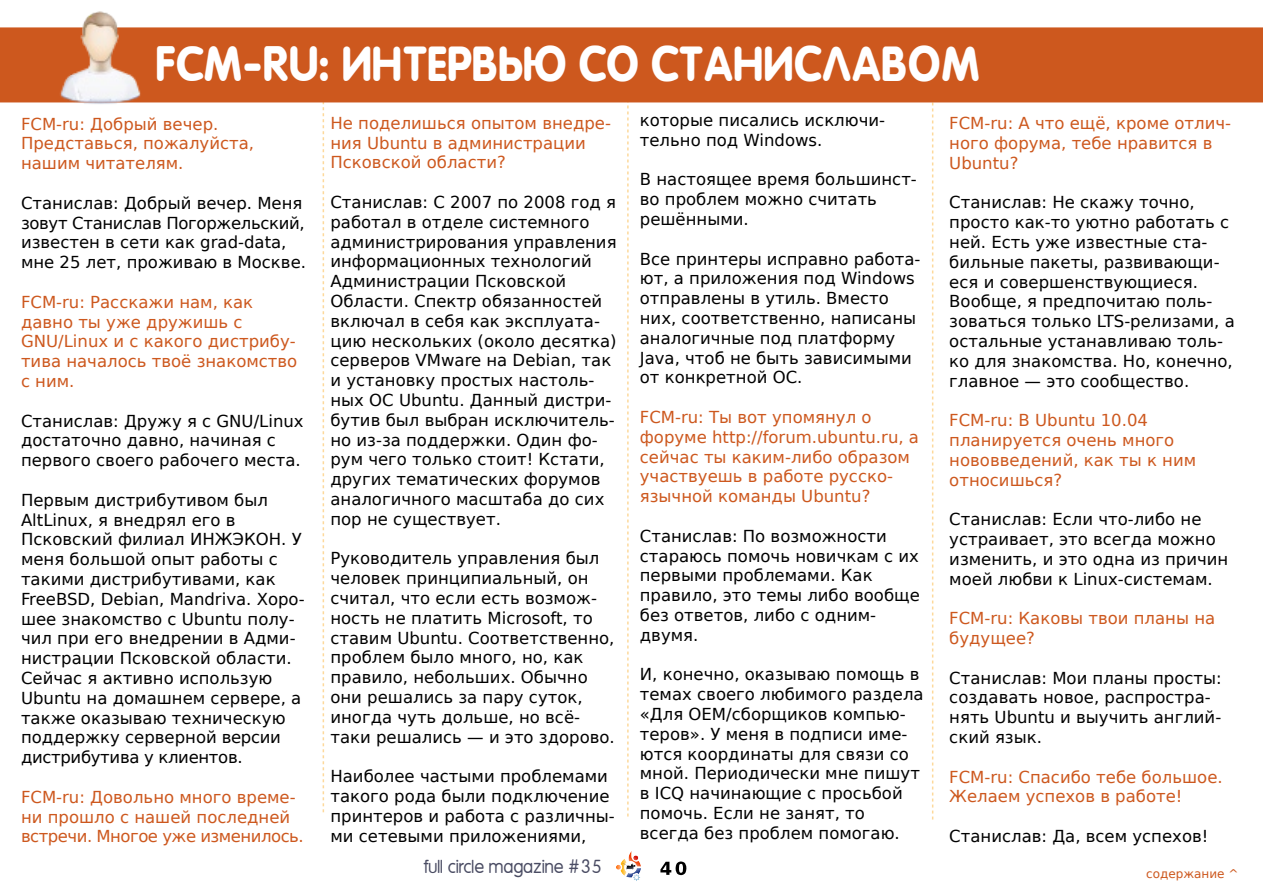
<style>
.page{position:relative;width:1263px;height:893px;background:#fff}
.page>*{position:absolute;margin:0;border:0;box-sizing:border-box;transform-origin:0 0}
.t1{font:700 46.5px "Mg Open Modata";color:#fff;scale:.9 1}
.t2{font:18px "Mg Open Modata";color:#4a4c63}
.t3{font:16.5px/19.8px "DejaVu Sans";color:#000}
.t4{font:16.5px/19.8px "DejaVu Sans";color:#cd581e}
.t5{font:12px "DejaVu Sans";color:#cd581e}
</style>
<div class="page">
<svg style="left:323px;top:102px;width:1px;height:710px"></svg>
<svg style="left:627px;top:102px;width:2px;height:714px"></svg>
<svg style="left:932px;top:102px;width:1px;height:717px"></svg>
<img style="left:616px;top:851px;width:25px;height:30px">
<svg style="left:660px;top:861px;width:26px;height:14px"></svg>
<div style="left:0;top:27px;width:1263px;height:75px;background:#cd581e"></div>
<img style="left:52px;top:11px;width:96px;height:93px">
<h1 class="t1" style="left:157px;top:37px;width:918px">FCM-RU: ИНТЕРВЬЮ СО СТАНИСЛАВОМ</h1>
<p class="t4" style="left:21px;top:114px;width:235px">FCM-ru: Добрый вечер.<br>Представься, пожалуйста, нашим читателям.</p>
<p class="t3" style="left:21px;top:193px;width:287px">Станислав: Добрый вечер. Меня зовут Станислав Погоржельский, известен в сети как grad-data, мне 25 лет, проживаю в Москве.</p>
<p class="t4" style="left:21px;top:292px;width:278px">FCM-ru: Расскажи нам, как давно ты уже дружишь с<br>GNU/Linux и с какого дистрибу&shy;тива началось твоё знакомство с ним.</p>
<p class="t3" style="left:21px;top:411px;width:284px">Станислав: Дружу я с GNU/Linux достаточно давно, начиная с первого своего рабочего места.</p>
<p class="t3" style="left:21px;top:490px;width:285px">Первым дистрибутивом был<br>AltLinux, я внедрял его в<br>Псковский филиал ИНЖЭКОН. У меня большой опыт работы с такими дистрибутивами, как<br>FreeBSD, Debian, Mandriva. Хоро&shy;шее знакомство с Ubuntu полу&shy;чил при его внедрении в Адми&shy;нистрации Псковской области.<br>Сейчас я активно использую<br>Ubuntu на домашнем сервере, а также оказываю техническую поддержку серверной версии дистрибутива у клиентов.</p>
<p class="t4" style="left:21px;top:787px;width:284px">FCM-ru: Довольно много време&shy;ни прошло с нашей последней встречи. Многое уже изменилось.</p>
<p class="t4" style="left:330px;top:113px;width:282px">Не поделишься опытом внедре&shy;ния Ubuntu в администрации<br>Псковской области?</p>
<p class="t3" style="left:330px;top:192px;width:288px">Станислав: С 2007 по 2008 год я работал в отделе системного администрирования управления информационных технологий<br>Администрации Псковской<br>Области. Спектр обязанностей включал в себя как эксплуата&shy;цию нескольких (около десятка) серверов VMware на Debian, так и установку простых настоль&shy;ных ОС Ubuntu. Данный дистри&shy;бутив был выбран исключитель&shy;но из-за поддержки. Один фо&shy;рум чего только стоит! Кстати, других тематических форумов аналогичного масштаба до сих пор не существует.</p>
<p class="t3" style="left:330px;top:549px;width:286px">Руководитель управления был человек принципиальный, он считал, что если есть возмож&shy;ность не платить Microsoft, то ставим Ubuntu. Соответственно, проблем было много, но, как правило, небольших. Обычно они решались за пару суток, иногда чуть дольше, но всё&shy;таки решались — и это здорово.</p>
<p class="t3" style="left:330px;top:766px;width:286px">Наиболее частыми проблемами такого рода были подключение принтеров и работа с различны&shy;ми сетевыми приложениями,</p>
<p class="t3" style="left:640px;top:110px;width:247px">которые писались исключи&shy;тельно под Windows.</p>
<p class="t3" style="left:640px;top:170px;width:278px">В настоящее время большинст&shy;во проблем можно считать решёнными.</p>
<p class="t3" style="left:640px;top:249px;width:282px">Все принтеры исправно работа&shy;ют, а приложения под Windows отправлены в утиль. Вместо них, соответственно, написаны аналогичные под платформу<br>Java, чтоб не быть зависимыми от конкретной ОС.</p>
<p class="t4" style="left:640px;top:407px;width:281px">FCM-ru: Ты вот упомянул о форуме http://forum.ubuntu.ru, а сейчас ты каким-либо образом участвуешь в работе русско&shy;язычной команды Ubuntu?</p>
<p class="t3" style="left:640px;top:526px;width:282px">Станислав: По возможности стараюсь помочь новичкам с их первыми проблемами. Как правило, это темы либо вообще без ответов, либо с одним&shy;двумя.</p>
<p class="t3" style="left:640px;top:665px;width:285px">И, конечно, оказываю помощь в темах своего любимого раздела «Для OEM/сборщиков компью&shy;теров». У меня в подписи име&shy;ются координаты для связи со мной. Периодически мне пишут в ICQ начинающие с просьбой помочь. Если не занят, то всегда без проблем помогаю.</p>
<p class="t4" style="left:949px;top:114px;width:283px">FCM-ru: А что ещё, кроме отлич&shy;ного форума, тебе нравится в<br>Ubuntu?</p>
<p class="t3" style="left:949px;top:193px;width:287px">Станислав: Не скажу точно, просто как-то уютно работать с ней. Есть уже известные ста&shy;бильные пакеты, развивающи&shy;еся и совершенствующиеся.<br>Вообще, я предпочитаю поль&shy;зоваться только LTS-релизами, а остальные устанавливаю толь&shy;ко для знакомства. Но, конечно, главное — это сообщество.</p>
<p class="t4" style="left:949px;top:411px;width:248px">FCM-ru: В Ubuntu 10.04 планируется очень много нововведений, как ты к ним относишься?</p>
<p class="t3" style="left:949px;top:510px;width:281px">Станислав: Если что-либо не устраивает, это всегда можно изменить, и это одна из причин моей любви к Linux-системам.</p>
<p class="t4" style="left:949px;top:609px;width:267px">FCM-ru: Каковы твои планы на будущее?</p>
<p class="t3" style="left:949px;top:668px;width:274px">Станислав: Мои планы просты: создавать новое, распростра&shy;нять Ubuntu и выучить англий&shy;ский язык.</p>
<p class="t4" style="left:949px;top:767px;width:275px">FCM-ru: Спасибо тебе большое.<br>Желаем успехов в работе!</p>
<p class="t3" style="left:949px;top:826px;width:261px">Станислав: Да, всем успехов!</p>
<p class="t2" style="left:424px;top:857px;width:180px">full circle magazine #35</p>
<p class="t5" style="left:1146px;top:867px;width:94px">содержание ^</p>
</div>
